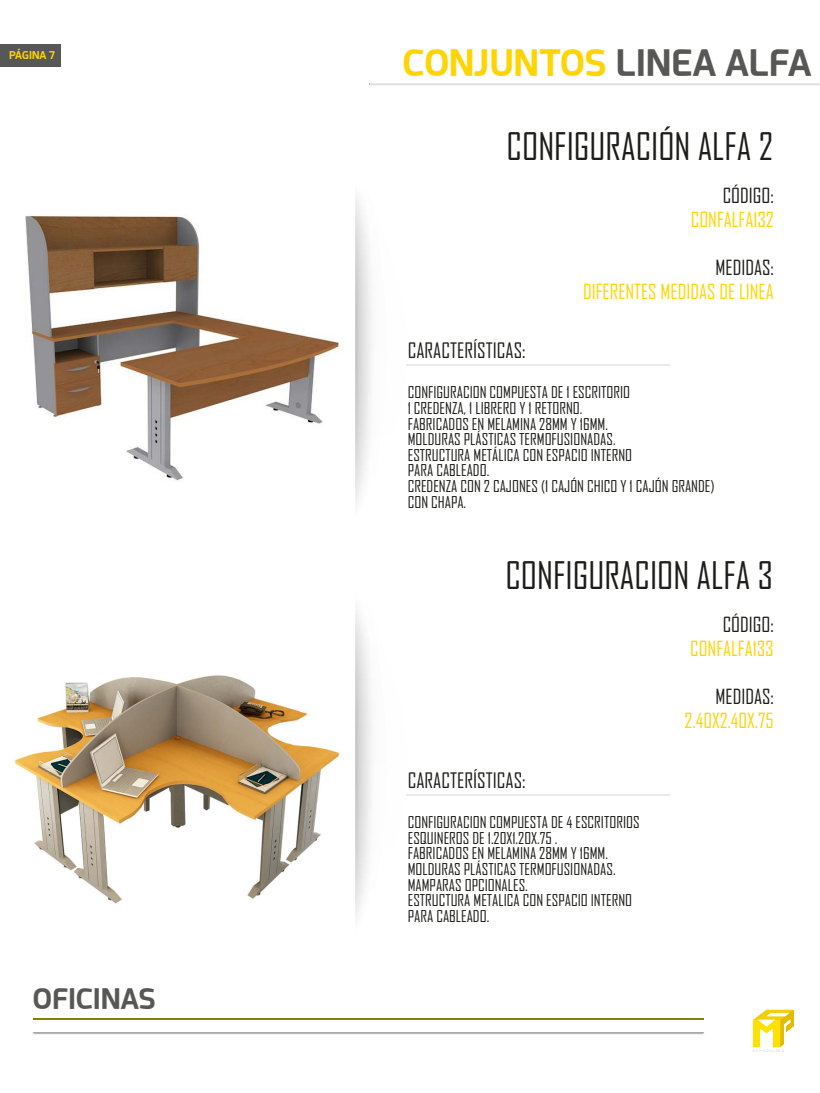
<style>
.page{position:relative;width:820px;height:1093px;background:#fff}
.page>*{position:absolute;margin:0;border:0;box-sizing:border-box;transform-origin:0 0}
.t1{font:36.4px "Agency FB";color:#1d1d1b}
.t2{font:700 36px "Acephimere";color:#ffd402}
.t3{font:700 28px "Acephimere";color:#575756}
.t4{font:20.4px "Agency FB";color:#1d1d1b}
.t5{font:20px "Agency FB";color:#ffd402}
.t6{font:20px "Agency FB";color:#1d1d1b}
.t7{font:15.6px/15.6px "Agency FB";color:#1d1d1b}
.t8{font:700 10.8px "Acephimere";color:#ffd402}
.s1{color:#575756}
</style>
<div class="page">
<svg style="left:355px;top:197px;width:52px;height:307px"></svg>
<svg style="left:355px;top:610px;width:52px;height:307px"></svg>
<div style="left:369px;top:83px;width:450px;height:2px;border:1px solid #e9eaee"></div>
<hr style="left:33px;top:1019px;width:670px;height:1px;background:#8c8001">
<div style="left:33px;top:1032px;width:670px;height:2px;border:1px solid #e9eaee"></div>
<img style="left:750px;top:1009px;width:44px;height:43px">
<div style="left:0;top:44px;width:61px;height:22px;background:#575756"></div>
<hr style="left:406px;top:365px;width:263px;height:1px;background:#e9eaee">
<hr style="left:406px;top:794px;width:263px;height:1px;background:#e9eaee">
<img style="left:25px;top:215px;width:315px;height:266px">
<img style="left:14px;top:675px;width:326px;height:229px">
<p class="t8" style="left:9px;top:47px;width:47px">PÁGINA 7</p>
<h2 class="t2" style="left:402px;top:38px;width:410px">CONJUNTOS <span class="s1">LINEA ALFA</span></h2>
<h1 class="t1" style="left:506px;top:124px;width:267px">CONFIGURACIÓN ALFA 2</h1>
<p class="t6" style="left:722px;top:183px;width:52px">CÓDIGO:</p>
<p class="t5" style="left:690px;top:207px;width:84px">CONFALFA132</p>
<p class="t6" style="left:715px;top:255px;width:60px">MEDIDAS:</p>
<p class="t5" style="left:583px;top:279px;width:192px">DIFERENTES MEDIDAS DE LINEA</p>
<h3 class="t4" style="left:407px;top:338px;width:119px">CARACTERÍSTICAS:</h3>
<p class="t7" style="left:407px;top:384px;width:308px">CONFIGURACION COMPUESTA DE 1 ESCRITORIO<br>1 CREDENZA, 1 LIBRERO Y 1 RETORNO.<br>FABRICADOS EN MELAMINA 28MM Y 16MM.<br>MOLDURAS PLÁSTICAS TERMOFUSIONADAS.<br>ESTRUCTURA METÁLICA CON ESPACIO INTERNO<br>PARA CABLEADO.<br>CREDENZA CON 2 CAJONES (1 CAJÓN CHICO Y 1 CAJÓN GRANDE)<br>CON CHAPA.</p>
<h1 class="t1" style="left:505px;top:553px;width:269px">CONFIGURACION ALFA 3</h1>
<p class="t6" style="left:722px;top:613px;width:52px">CÓDIGO:</p>
<p class="t5" style="left:690px;top:637px;width:85px">CONFALFA133</p>
<p class="t6" style="left:715px;top:685px;width:60px">MEDIDAS:</p>
<p class="t5" style="left:684px;top:709px;width:91px">2.40X2.40X.75</p>
<h3 class="t3" style="left:33px;top:980px;width:124px">OFICINAS</h3>
<h3 class="t4" style="left:407px;top:767px;width:119px">CARACTERÍSTICAS:</h3>
<p class="t7" style="left:407px;top:814px;width:233px">CONFIGURACION COMPUESTA DE 4 ESCRITORIOS<br>ESQUINEROS DE 1.20X1.20X.75 .<br>FABRICADOS EN MELAMINA 28MM Y 16MM.<br>MOLDURAS PLÁSTICAS TERMOFUSIONADAS.<br>MAMPARAS OPCIONALES.<br>ESTRUCTURA METALICA CON ESPACIO INTERNO<br>PARA CABLEADO.</p>
</div>
